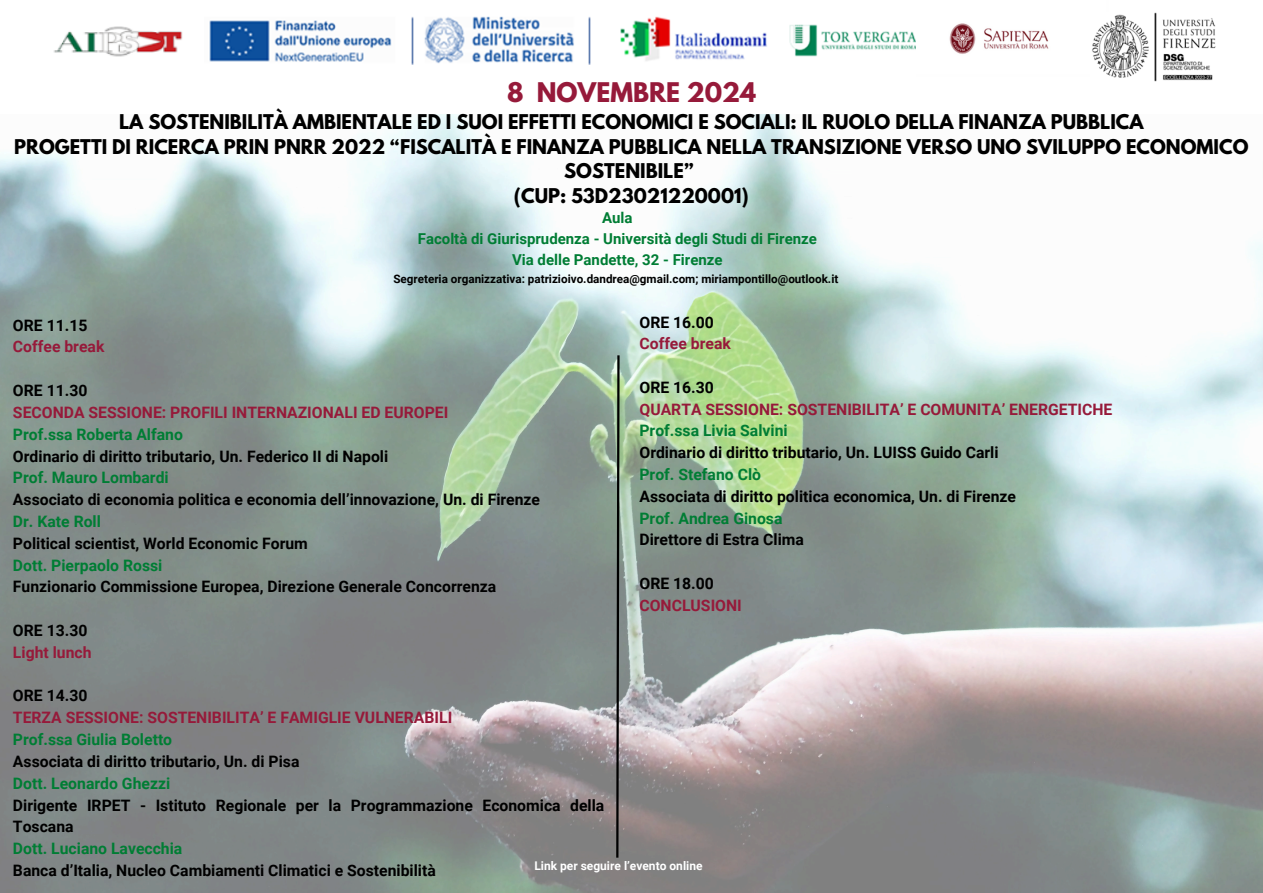
<style>
.page{position:relative;width:1263px;height:893px;background:#fff}
.page>*{position:absolute;margin:0;border:0;box-sizing:border-box;transform-origin:0 0}
.t1{font:700 24px "League Spartan";color:#961a3a}
.t2{font:700 18px/24.8px "League Spartan";color:#000;text-align:center}
.t3{font:700 15.75px/21.8px "Roboto";color:#000}
.t4{font:700 15.75px/21.8px "Roboto";color:#961a3a}
.t5{font:700 15px/20.9px "Roboto";color:#007d34;text-align:center}
.t6{font:700 12px "Roboto";color:#fff}
.t7{font:700 11.7px "Roboto";color:#000}
.s1{color:#000}
.s2{color:#961a3a}
.s3{color:#007d34}
</style>
<div class="page">
<img style="left:0;top:114px;width:1263px;height:779px">
<svg style="left:615px;top:353px;width:6px;height:507px;background:#5e665f"></svg>
<img style="left:209px;top:17px;width:558px;height:48px">
<img style="left:789px;top:24px;width:127px;height:33px">
<img style="left:949px;top:23px;width:100px;height:31px">
<img style="left:1092px;top:12px;width:124px;height:69px">
<img style="left:53px;top:26px;width:130px;height:31px">
<h2 class="t1" style="left:507px;top:80px;width:251px">8 NOVEMBRE 2024</h2>
<h4 class="t2" style="left:14px;top:112px;width:1236px">LA SOSTENIBILITÀ AMBIENTALE ED I SUOI EFFETTI ECONOMICI E SOCIALI: IL RUOLO DELLA FINANZA PUBBLICA<br>PROGETTI DI RICERCA PRIN PNRR 2022 “FISCALITÀ E FINANZA PUBBLICA NELLA TRANSIZIONE VERSO UNO SVILUPPO ECONOMICO SOSTENIBILE”<br>(CUP: 53D23021220001)</h4>
<p class="t5" style="left:418px;top:207px;width:401px">Aula<br>Facoltà di Giurisprudenza - Università degli Studi di Firenze<br>Via delle Pandette, 32 - Firenze</p>
<h4 class="t7" style="left:393px;top:272px;width:446px">Segreteria organizzativa: patrizioivo.dandrea@gmail.com; miriampontillo@outlook.it</h4>
<h4 class="t4" style="left:639px;top:311px;width:93px"><span class="s1">ORE 16.00<br></span>Coffee break</h4>
<h4 class="t3" style="left:639px;top:377px;width:474px">ORE 16.30<br><span class="s2">QUARTA SESSIONE: SOSTENIBILITA’ E COMUNITA’ ENERGETICHE </span><span class="s3">Prof.ssa Livia Salvini<br></span>Ordinario di diritto tributario, Un. LUISS Guido Carli<br><span class="s3">Prof. Stefano Clò<br></span>Associata di diritto politica economica, Un. di Firenze<br><span class="s3">Prof. Andrea Ginosa<br></span>Direttore di Estra Clima</h4>
<h4 class="t4" style="left:639px;top:573px;width:104px"><span class="s1">ORE 18.00<br></span>CONCLUSIONI</h4>
<h4 class="t4" style="left:13px;top:314px;width:93px"><span class="s1">ORE 11.15<br></span>Coffee break</h4>
<h4 class="t3" style="left:13px;top:380px;width:529px">ORE 11.30<br><span class="s2">SECONDA SESSIONE: PROFILI INTERNAZIONALI ED EUROPEI<br></span><span class="s3">Prof.ssa Roberta Alfano<br></span>Ordinario di diritto tributario, Un. Federico II di Napoli<br><span class="s3">Prof. Mauro Lombardi<br></span>Associato di economia politica e economia dell’innovazione, Un. di Firenze <span class="s3">Dr. Kate Roll<br></span>Political scientist, World Economic Forum</h4>
<p class="t3" style="left:13px;top:554px;width:485px"><span class="s3">Dott. Pierpaolo Rossi<br></span>Funzionario Commissione Europea, Direzione Generale Concorrenza</p>
<p class="t4" style="left:13px;top:620px;width:80px"><span class="s1">ORE 13.30<br></span>Light lunch</p>
<p class="t4" style="left:13px;top:685px;width:441px"><span class="s1">ORE 14.30<br></span>TERZA SESSIONE: SOSTENIBILITA’ E FAMIGLIE VULNERABILI<br><span class="s3">Prof.ssa Giulia Boletto<br></span><span class="s1">Associata di diritto tributario, Un. di Pisa<br></span><span class="s3">Dott. Leonardo Ghezzi</span></p>
<h4 class="t3" style="left:13px;top:794px;width:593px">Dirigente IRPET - Istituto Regionale per la Programmazione Economica della Toscana<br><span class="s3">Dott. Luciano Lavecchia<br></span>Banca d’Italia, Nucleo Cambiamenti Climatici e Sostenibilità</h4>
<p class="t6" style="left:534px;top:859px;width:170px">Link per seguire l’evento online</p>
</div>
